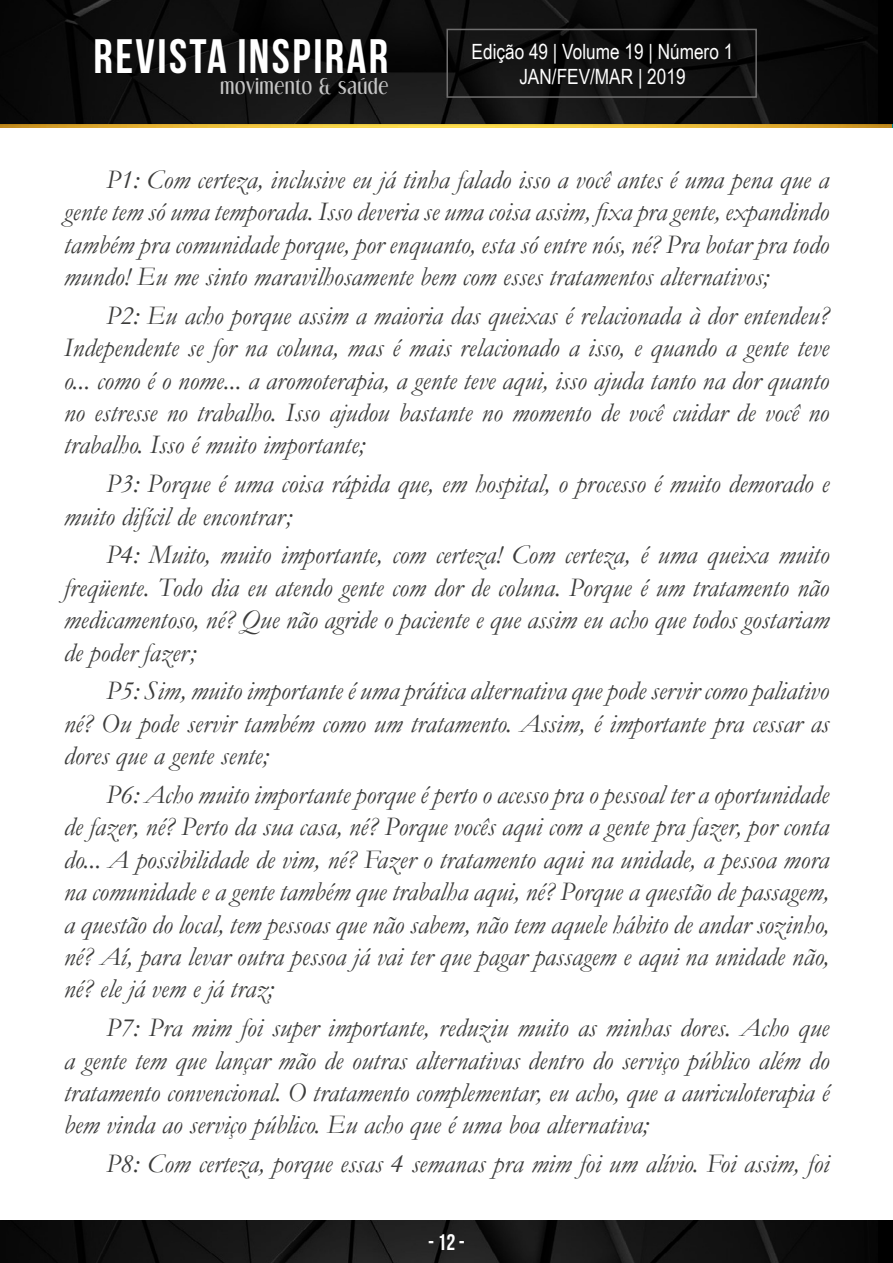
<style>
.page{position:relative;width:893px;height:1263px;background:#fff}
.page>*{position:absolute;margin:0;border:0;box-sizing:border-box;transform-origin:0 0}
.t1{font:700 48.3px "Bebas Neue";letter-spacing:.05em;color:#fff}
.t2{font:italic 27px/32.4px "Garamond";color:#3c3c3b;text-align:justify}
.t3{font:700 22.5px "Bebas Neue";color:#fff}
.t4{font:21px/25.2px "Arial Narrow";color:#fff;text-align:center}
.t5{font:18.9px "Dream Orphans";letter-spacing:.05em;color:#c6c6c6}
</style>
<div class="page">
<img style="left:0;top:124px;width:891px;height:4px">
<img style="left:0;top:0;width:878px;height:124px">
<div style="left:446px;top:29px;width:311px;height:69px;border:2px solid #706f6f"></div>
<img style="left:0;top:1220px;width:878px;height:43px">
<h1 class="t1" style="left:94px;top:29px;width:296px">REVISTA INSPIRAR</h1>
<p class="t5" style="left:220px;top:75px;width:169px">movimento &amp; saúde</p>
<p class="t4" style="left:472px;top:38px;width:263px">Edição 49 | Volume 19 | Número 1<br>JAN/FEV/MAR | 2019</p>
<p class="t2" style="left:64px;top:162px;width:767px;text-indent:43px">P1: Com certeza, inclusive eu já tinha falado isso a você antes é uma pena que a gente tem só uma temporada. Isso deveria se uma coisa assim, fixa pra gente, expandindo também pra comunidade porque, por enquanto, esta só entre nós, né? Pra botar pra todo mundo! Eu me sinto maravilhosamente bem com esses tratamentos alternativos;</p>
<p class="t2" style="left:64px;top:298px;width:767px;text-indent:43px">P2: Eu acho porque assim a maioria das queixas é relacionada à dor entendeu?<br>Independente se for na coluna, mas é mais relacionado a isso, e quando a gente teve o... como é o nome... a aromoterapia, a gente teve aqui, isso ajuda tanto na dor quanto no estresse no trabalho. Isso ajudou bastante no momento de você cuidar de você no trabalho. Isso é muito importante;</p>
<p class="t2" style="left:64px;top:467px;width:767px;text-indent:43px">P3: Porque é uma coisa rápida que, em hospital, o processo é muito demorado e muito difícil de encontrar;</p>
<p class="t2" style="left:64px;top:538px;width:767px;text-indent:43px">P4: Muito, muito importante, com certeza! Com certeza, é uma queixa muito freqüente. Todo dia eu atendo gente com dor de coluna. Porque é um tratamento não medicamentoso, né? Que não agride o paciente e que assim eu acho que todos gostariam de poder fazer;</p>
<p class="t2" style="left:64px;top:674px;width:767px;text-indent:43px">P5: Sim, muito importante é uma prática alternativa que pode servir como paliativo né? Ou pode servir também como um tratamento. Assim, é importante pra cessar as dores que a gente sente;</p>
<p class="t2" style="left:64px;top:777px;width:767px;text-indent:43px">P6: Acho muito importante porque é perto o acesso pra o pessoal ter a oportunidade de fazer, né? Perto da sua casa, né? Porque vocês aqui com a gente pra fazer, por conta do... A possibilidade de vim, né? Fazer o tratamento aqui na unidade, a pessoa mora na comunidade e a gente também que trabalha aqui, né? Porque a questão de passagem, a questão do local, tem pessoas que não sabem, não tem aquele hábito de andar sozinho, né? Aí, para levar outra pessoa já vai ter que pagar passagem e aqui na unidade não, né? ele já vem e já traz;</p>
<p class="t2" style="left:64px;top:1011px;width:767px;text-indent:43px">P7: Pra mim foi super importante, reduziu muito as minhas dores. Acho que a gente tem que lançar mão de outras alternativas dentro do serviço público além do tratamento convencional. O tratamento complementar, eu acho, que a auriculoterapia é bem vinda ao serviço público. Eu acho que é uma boa alternativa;</p>
<p class="t2" style="left:106px;top:1147px;width:724px">P8: Com certeza, porque essas 4 semanas pra mim foi um alívio. Foi assim, foi</p>
<p class="t3" style="left:428px;top:1230px;width:38px">- 12 -</p>
</div>
